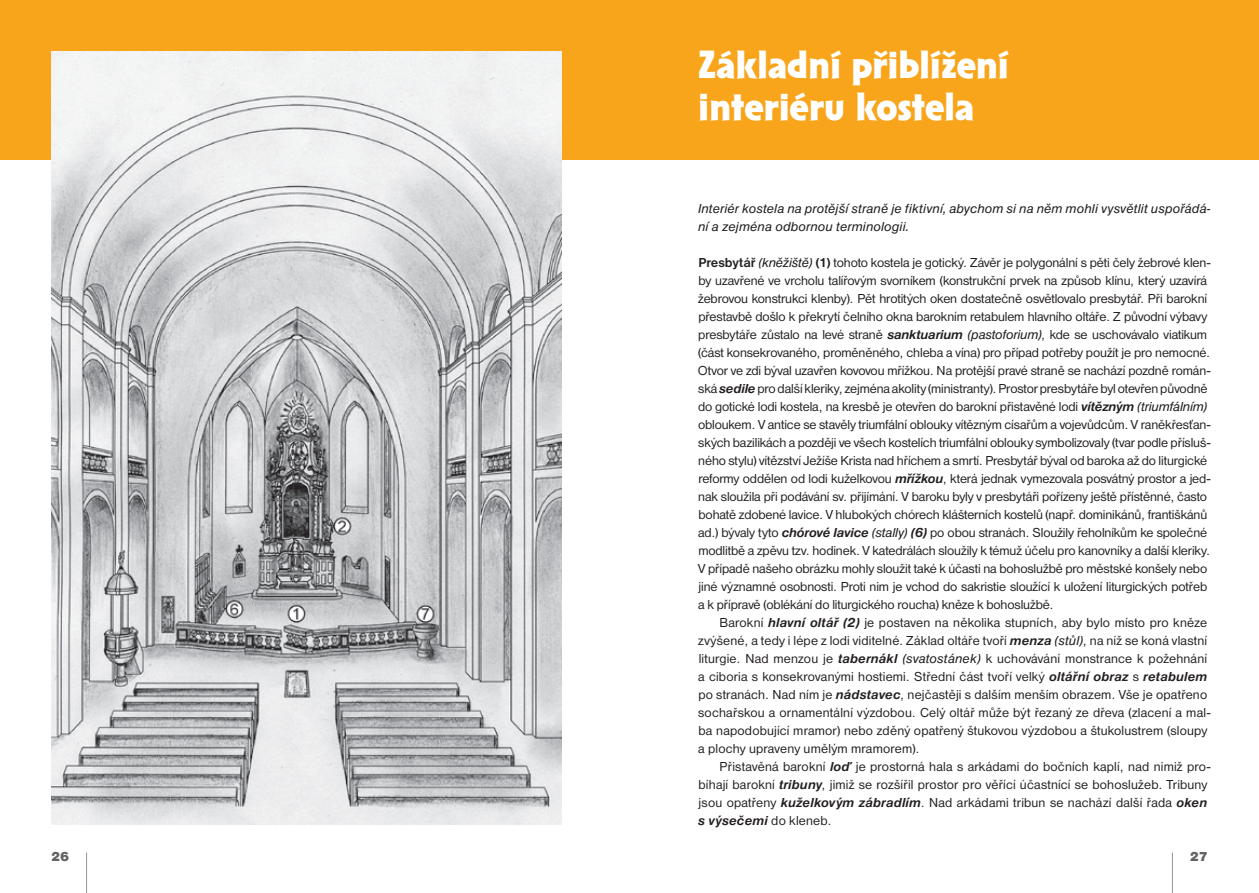
<style>
.page{position:relative;width:1259px;height:893px;background:#fff}
.page>*{position:absolute;margin:0;border:0;box-sizing:border-box;transform-origin:0 0}
.t1{font:700 39px/42px "Solpera Medium OSFCE";letter-spacing:-.005em;color:#fff}
.t2{font:13.5px/18px "Nimbus Sans DOT";letter-spacing:-.005em;color:#231f20}
.t3{font:13.5px/18px "Nimbus Sans DOT";letter-spacing:.015em;color:#231f20}
.t4{font:italic 13.5px/18px "Nimbus Sans DOT";letter-spacing:.01em;color:#231f20}
.t5{font:13.5px "Nimbus Sans DOT Blac";color:#636366}
.s1{font-weight:700}
.s2{font-style:italic}
.s3{font-weight:700;font-style:italic}
</style>
<div class="page">
<hr style="left:86px;top:853px;width:1px;height:40px;background:#939598">
<div style="left:629px;top:0;width:630px;height:159px;background:#f9a51b"></div>
<hr style="left:1172px;top:853px;width:1px;height:40px;background:#939598">
<div style="left:0;top:0;width:629px;height:159px;background:#f9a51b"></div>
<img style="left:51px;top:51px;width:510px;height:774px">
<h1 class="t1" style="left:697px;top:47px;width:313px">Základní přiblížení interiéru kostela</h1>
<p class="t4" style="left:698px;top:200px;width:514px">Interiér kostela na protější straně je fiktivní, abychom si na něm mohli vysvětlit uspořádá&shy;ní a zejména odbornou terminologii.</p>
<p class="t2" style="left:697px;top:254px;width:514px"><span class="s1">Presbytář</span> <span class="s2">(kněžiště)</span> <span class="s1">(1)</span> tohoto kostela je gotický. Závěr je polygonální s pěti čely žebrové klen&shy;by uzavřené ve vrcholu talířovým svorníkem (konstrukční prvek na způsob klínu, který uzavírá žebrovou konstrukci klenby). Pět hrotitých oken dostatečně osvětlovalo presbytář. Při barokní přestavbě došlo k překrytí čelního okna barokním retabulem hlavního oltáře. Z původní výbavy presbytáře zůstalo na levé straně <span class="s3">sanktuarium</span> <span class="s2">(pastoforium)</span>, kde se uschovávalo viatikum (část konsekrovaného, proměněného, chleba a vína) pro případ potřeby použít je pro nemocné.<br>Otvor ve zdi býval uzavřen kovovou mřížkou. Na protější pravé straně se nachází pozdně román&shy;ská <span class="s3">sedile</span> pro další kleriky, zejména akolity (ministranty). Prostor presbytáře byl otevřen původně do gotické lodi kostela, na kresbě je otevřen do barokní přistavěné lodi <span class="s3">vítězným</span> <span class="s2">(triumfálním) </span>obloukem. V antice se stavěly triumfální oblouky vítězným císařům a vojevůdcům. V raněkřesťan&shy;ských bazilikách a později ve všech kostelích triumfální oblouky symbolizovaly (tvar podle přísluš&shy;ného stylu) vítězství Ježíše Krista nad hříchem a smrtí. Presbytář býval od baroka až do liturgické reformy oddělen od lodi kuželkovou <span class="s3">mřížkou</span>, která jednak vymezovala posvátný prostor a jed&shy;nak sloužila při podávání sv. přijímání. V baroku byly v presbytáři pořízeny ještě přístěnné, často bohatě zdobené lavice. V hlubokých chórech klášterních kostelů (např. dominikánů, františkánů ad.) bývaly tyto <span class="s3">chórové lavice</span> <span class="s2">(stally)</span> <span class="s3">(6)</span> po obou stranách. Sloužily řeholníkům ke společné modlitbě a zpěvu tzv. hodinek. V katedrálách sloužily k témuž účelu pro kanovníky a další kleriky.<br>V případě našeho obrázku mohly sloužit také k účasti na bohoslužbě pro městské konšely nebo jiné významné osobnosti. Proti nim je vchod do sakristie sloužící k uložení liturgických potřeb a k přípravě (oblékání do liturgického roucha) kněze k bohoslužbě.</p>
<p class="t3" style="left:698px;top:614px;width:514px;text-indent:21px">Barokní <span class="s3">hlavní oltář (2)</span> je postaven na několika stupních, aby bylo místo pro kněze zvýšené, a tedy i lépe z lodi viditelné. Základ oltáře tvoří <span class="s3">menza</span> <span class="s2">(stůl)</span>, na níž se koná vlastní liturgie. Nad menzou je <span class="s3">tabernákl</span> <span class="s2">(svatostánek)</span> k uchovávání monstrance k požehnání a ciboria s konsekrovanými hostiemi. Střední část tvoří velký <span class="s3">oltářní obraz</span> s <span class="s3">retabulem </span>po stranách. Nad ním je <span class="s3">nádstavec</span>, nejčastěji s dalším menším obrazem. Vše je opatřeno sochařskou a ornamentální výzdobou. Celý oltář může být řezaný ze dřeva (zlacení a mal&shy;ba napodobující mramor) nebo zděný opatřený štukovou výzdobou a štukolustrem (sloupy a plochy upraveny umělým mramorem).</p>
<p class="t3" style="left:698px;top:758px;width:514px;text-indent:21px">Přistavěná barokní <span class="s3">loď</span> je prostorná hala s arkádami do bočních kaplí, nad nimiž pro&shy;bíhají barokní <span class="s3">tribuny</span>, jimiž se rozšířil prostor pro věřící účastnící se bohoslužeb. Tribuny jsou opatřeny <span class="s3">kuželkovým zábradlím</span>. Nad arkádami tribun se nachází další řada <span class="s3">oken s výsečemi</span> do kleneb.</p>
<p class="t5" style="left:51px;top:849px;width:20px">26</p>
<p class="t5" style="left:1189px;top:849px;width:20px">27</p>
</div>
